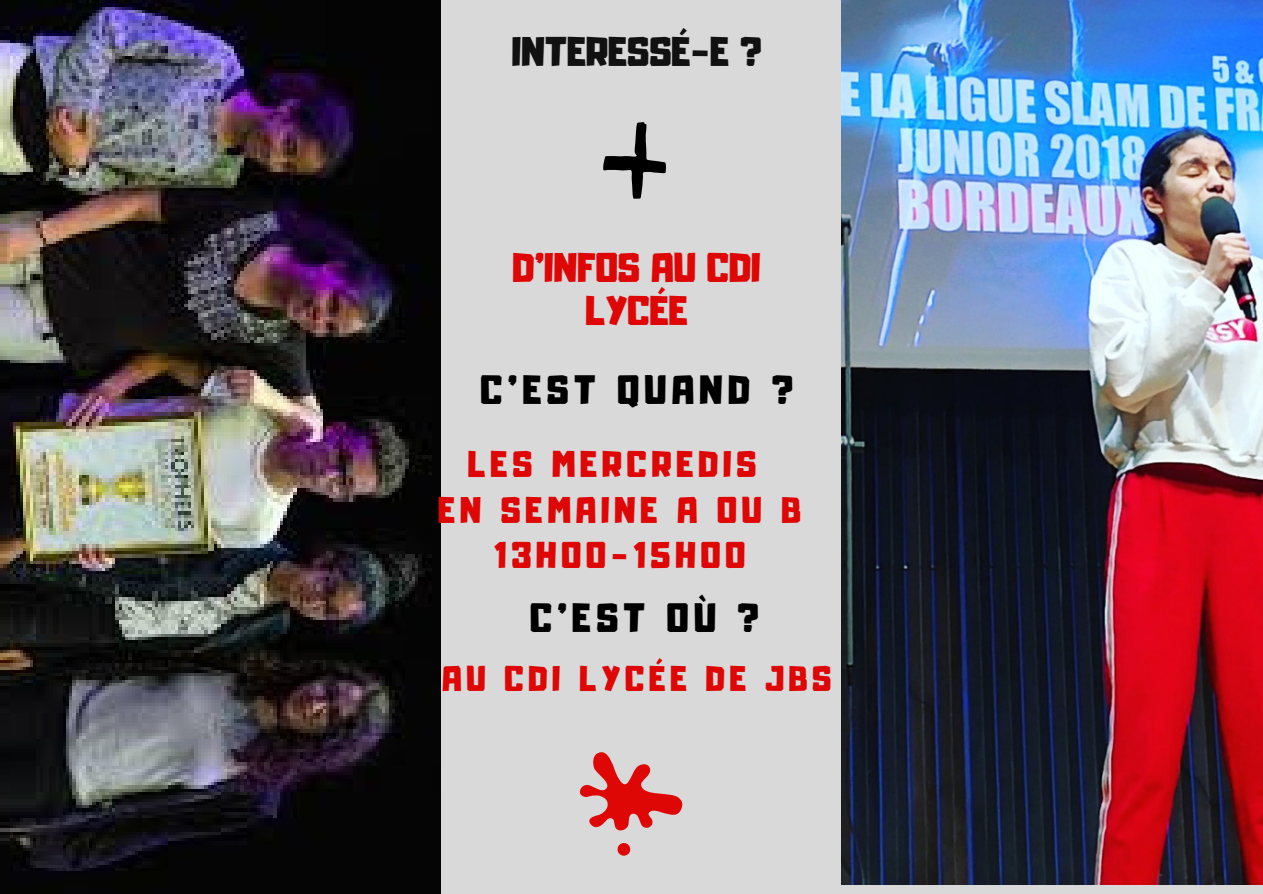
<style>
.page{position:relative;width:1263px;height:894px;background:#fff}
.page>*{position:absolute;margin:0;border:0;box-sizing:border-box;transform-origin:0 0}
.t1{font:36.45px/43.2px "Adumu";color:#df0606;text-align:center}
.t2{font:36.45px "Adumu";color:#111}
.t3{font:36px "Adumu";letter-spacing:.15em;color:#000}
.t4{font:32.7px/45.5px "Adumu";letter-spacing:.15em;color:#df0606;text-align:center}
.t5{font:31.5px "Adumu";letter-spacing:.15em;color:#df0606}
</style>
<div class="page">
<div style="left:0;top:0;width:1263px;height:893px;background:#d9d9d9"></div>
<svg style="left:580px;top:752px;width:102px;height:79px"></svg>
<svg style="left:617px;top:843px;width:14px;height:12px"></svg>
<img style="left:1px;top:0;width:439px;height:893px">
<svg style="left:603px;top:122px;width:63px;height:77px"></svg>
<img style="left:841px;top:0;width:422px;height:884px">
<p class="t2" style="left:512px;top:37px;width:251px">INTERESSÉ-E ?</p>
<p class="t1" style="left:513px;top:249px;width:250px">D'INFOS AU CDI<br>LYCÉE</p>
<p class="t3" style="left:481px;top:374px;width:314px">C'EST QUAND ?</p>
<p class="t4" style="left:438px;top:444px;width:364px">LES MERCREDIS<br>EN SEMAINE A OU B<br>13H00-15H00</p>
<p class="t3" style="left:530px;top:602px;width:230px">C'EST OÙ ?</p>
<p class="t5" style="left:442px;top:665px;width:391px">AU CDI LYCÉE DE JBS</p>
</div>
